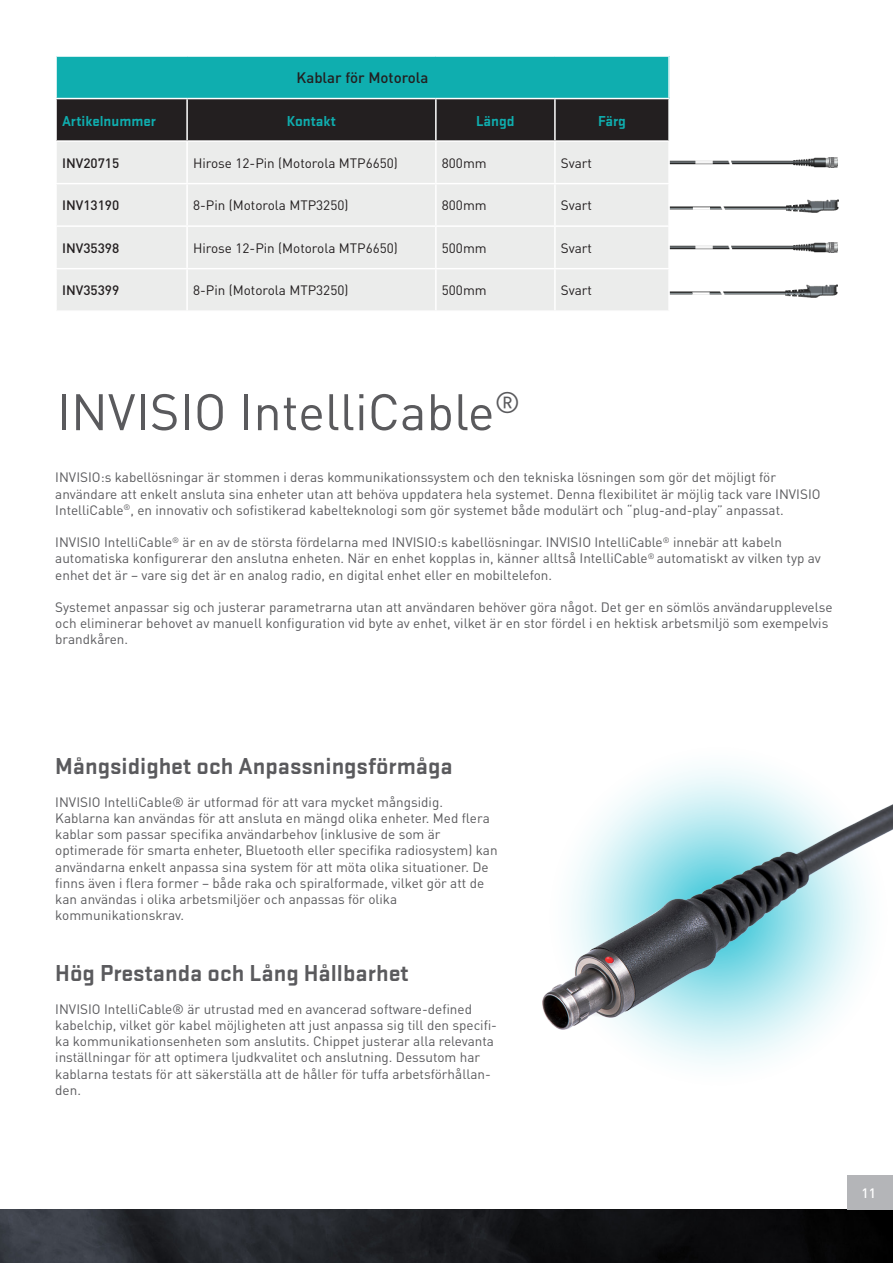
<style>
.page{position:relative;width:893px;height:1263px;background:#fff}
.page>*{position:absolute;margin:0;border:0;box-sizing:border-box;transform-origin:0 0}
.t1{font:50.55px "DIN Pro";color:#5a5a5d}
.t2{font:700 24px "Stratum 2";color:#5a5a5d}
.t3{font:700 15px "Stratum 2";color:#0faeaf}
.t4{font:500 15px "DIN Pro";color:#231f20}
.t5{font:13.5px/16.2px "DIN Pro";color:#5a5a5d}
.t6{font:13.5px "DIN Pro";color:#231f20}
.t7{font:500 13.5px "DIN Pro";color:#231f20}
.t8{font:500 13.5px "DIN Pro";color:#fff}
</style>
<div class="page">
<img style="left:0;top:1210px;width:893px;height:53px">
<img style="left:670px;top:285px;width:167px;height:13px">
<img style="left:670px;top:242px;width:168px;height:11px">
<svg style="left:623px;top:768px;width:191px;height:36px;fill:#f0fafc"></svg>
<div style="left:847px;top:1176px;width:46px;height:34px;background:#b4b5b8"></div>
<img style="left:542px;top:804px;width:351px;height:261px">
<img style="left:670px;top:157px;width:167px;height:11px">
<img style="left:670px;top:199px;width:168px;height:13px">
<div style="left:56px;top:56px;width:613px;height:43px;background:#0faeaf"></div>
<div style="left:57px;top:99px;width:611px;height:41px;background:#231f20"></div>
<div style="left:57px;top:142px;width:611px;height:168px;background:#ebeceb"></div>
<hr style="left:55px;top:57px;width:2px;height:41px;background:#fff">
<hr style="left:668px;top:57px;width:2px;height:41px;background:#fff">
<hr style="left:186px;top:142px;width:2px;height:41px;background:#fff">
<hr style="left:435px;top:142px;width:2px;height:41px;background:#fff">
<hr style="left:554px;top:142px;width:2px;height:41px;background:#fff">
<hr style="left:186px;top:184px;width:2px;height:41px;background:#fff">
<hr style="left:435px;top:184px;width:2px;height:41px;background:#fff">
<hr style="left:554px;top:184px;width:2px;height:41px;background:#fff">
<hr style="left:186px;top:227px;width:2px;height:41px;background:#fff">
<hr style="left:435px;top:227px;width:2px;height:41px;background:#fff">
<hr style="left:554px;top:227px;width:2px;height:41px;background:#fff">
<hr style="left:186px;top:269px;width:2px;height:41px;background:#fff">
<hr style="left:435px;top:269px;width:2px;height:41px;background:#fff">
<hr style="left:554px;top:269px;width:2px;height:41px;background:#fff">
<hr style="left:55px;top:55px;width:132px;height:2px;background:#fff">
<hr style="left:187px;top:55px;width:249px;height:2px;background:#fff">
<hr style="left:436px;top:55px;width:119px;height:2px;background:#fff">
<hr style="left:555px;top:55px;width:115px;height:2px;background:#fff">
<hr style="left:55px;top:98px;width:132px;height:1px;background:#fff">
<hr style="left:55px;top:183px;width:132px;height:1px;background:#fff">
<hr style="left:55px;top:225px;width:132px;height:2px;background:#fff">
<hr style="left:55px;top:268px;width:132px;height:1px;background:#fff">
<hr style="left:187px;top:98px;width:249px;height:1px;background:#fff">
<hr style="left:436px;top:98px;width:119px;height:1px;background:#fff">
<hr style="left:555px;top:98px;width:115px;height:1px;background:#fff">
<hr style="left:187px;top:183px;width:249px;height:1px;background:#fff">
<hr style="left:436px;top:183px;width:119px;height:1px;background:#fff">
<hr style="left:555px;top:183px;width:115px;height:1px;background:#fff">
<hr style="left:187px;top:225px;width:249px;height:2px;background:#fff">
<hr style="left:436px;top:225px;width:119px;height:2px;background:#fff">
<hr style="left:555px;top:225px;width:115px;height:2px;background:#fff">
<hr style="left:187px;top:268px;width:249px;height:1px;background:#fff">
<hr style="left:436px;top:268px;width:119px;height:1px;background:#fff">
<hr style="left:555px;top:268px;width:115px;height:1px;background:#fff">
<hr style="left:186px;top:99px;width:2px;height:41px;background:#fff">
<hr style="left:435px;top:99px;width:2px;height:41px;background:#fff">
<hr style="left:554px;top:99px;width:2px;height:41px;background:#fff">
<p class="t4" style="left:297px;top:67px;width:134px">Kablar för Motorola</p>
<p class="t3" style="left:62px;top:110px;width:95px">Artikelnummer</p>
<p class="t3" style="left:287px;top:110px;width:51px">Kontakt</p>
<p class="t3" style="left:476px;top:110px;width:40px">Längd</p>
<p class="t3" style="left:598px;top:110px;width:29px">Färg</p>
<p class="t7" style="left:62px;top:153px;width:59px">INV20715</p>
<p class="t6" style="left:193px;top:153px;width:206px">Hirose 12-Pin (Motorola MTP6650)</p>
<p class="t6" style="left:442px;top:153px;width:46px">800mm</p>
<p class="t6" style="left:561px;top:153px;width:33px">Svart</p>
<p class="t7" style="left:62px;top:196px;width:59px">INV13190</p>
<p class="t6" style="left:193px;top:196px;width:157px">8-Pin (Motorola MTP3250)</p>
<p class="t6" style="left:442px;top:196px;width:46px">800mm</p>
<p class="t6" style="left:561px;top:196px;width:33px">Svart</p>
<p class="t7" style="left:62px;top:238px;width:59px">INV35398</p>
<p class="t6" style="left:193px;top:238px;width:206px">Hirose 12-Pin (Motorola MTP6650)</p>
<p class="t6" style="left:442px;top:238px;width:46px">500mm</p>
<p class="t6" style="left:561px;top:238px;width:33px">Svart</p>
<p class="t7" style="left:62px;top:281px;width:59px">INV35399</p>
<p class="t6" style="left:193px;top:281px;width:157px">8-Pin (Motorola MTP3250)</p>
<p class="t6" style="left:442px;top:281px;width:46px">500mm</p>
<p class="t6" style="left:561px;top:281px;width:33px">Svart</p>
<p class="t1" style="left:57px;top:378px;width:465px">INVISIO IntelliCable<sup>®</sup></p>
<p class="t5" style="left:55px;top:469px;width:722px">INVISIO:s kabellösningar är stommen i deras kommunikationssystem och den tekniska lösningen som gör det möjligt för</p>
<p class="t5" style="left:55px;top:485px;width:767px">användare att enkelt ansluta sina enheter utan att behöva uppdatera hela systemet. Denna flexibilitet är möjlig tack vare INVISIO<br>IntelliCable<sup>®</sup>, en innovativ och sofistikerad kabelteknologi som gör systemet både modulärt och “plug-and-play” anpassat.</p>
<p class="t5" style="left:55px;top:534px;width:728px">INVISIO IntelliCable<sup>®</sup> är en av de största fördelarna med INVISIO:s kabellösningar. INVISIO IntelliCable<sup>®</sup> innebär att kabeln</p>
<p class="t5" style="left:55px;top:550px;width:767px">automatiska konfigurerar den anslutna enheten. När en enhet kopplas in, känner alltså IntelliCable<sup>®</sup> automatiskt av vilken typ av enhet det är – vare sig det är en analog radio, en digital enhet eller en mobiltelefon.</p>
<p class="t5" style="left:55px;top:598px;width:779px">Systemet anpassar sig och justerar parametrarna utan att användaren behöver göra något. Det ger en sömlös användarupplevelse och eliminerar behovet av manuell konfiguration vid byte av enhet, vilket är en stor fördel i en hektisk arbetsmiljö som exempelvis brandkåren.</p>
<p class="t2" style="left:55px;top:750px;width:399px">Mångsidighet och Anpassningsförmåga</p>
<p class="t5" style="left:55px;top:793px;width:389px">INVISIO IntelliCable® är utformad för att vara mycket mångsidig.</p>
<p class="t5" style="left:55px;top:809px;width:436px">Kablarna kan användas för att ansluta en mängd olika enheter. Med flera kablar som passar specifika användarbehov (inklusive de som är</p>
<p class="t5" style="left:55px;top:842px;width:444px">optimerade för smarta enheter, Bluetooth eller specifika radiosystem) kan användarna enkelt anpassa sina system för att möta olika situationer. De finns även i flera former – både raka och spiralformade, vilket gör att de kan användas i olika arbetsmiljöer och anpassas för olika</p>
<p class="t5" style="left:55px;top:907px;width:130px">kommunikationskrav.</p>
<p class="t2" style="left:55px;top:957px;width:355px">Hög Prestanda och Lång Hållbarhet</p>
<p class="t5" style="left:55px;top:1000px;width:418px">INVISIO IntelliCable® är utrustad med en avancerad software-defined</p>
<p class="t5" style="left:55px;top:1016px;width:443px">kabelchip, vilket gör kabel möjligheten att just anpassa sig till den specifi&shy;ka kommunikationsenheten som anslutits. Chippet justerar alla relevanta inställningar för att optimera ljudkvalitet och anslutning. Dessutom har kablarna testats för att säkerställa att de håller för tuffa arbetsförhållan&shy;den.</p>
<p class="t8" style="left:862px;top:1183px;width:27px">1111</p>
</div>
